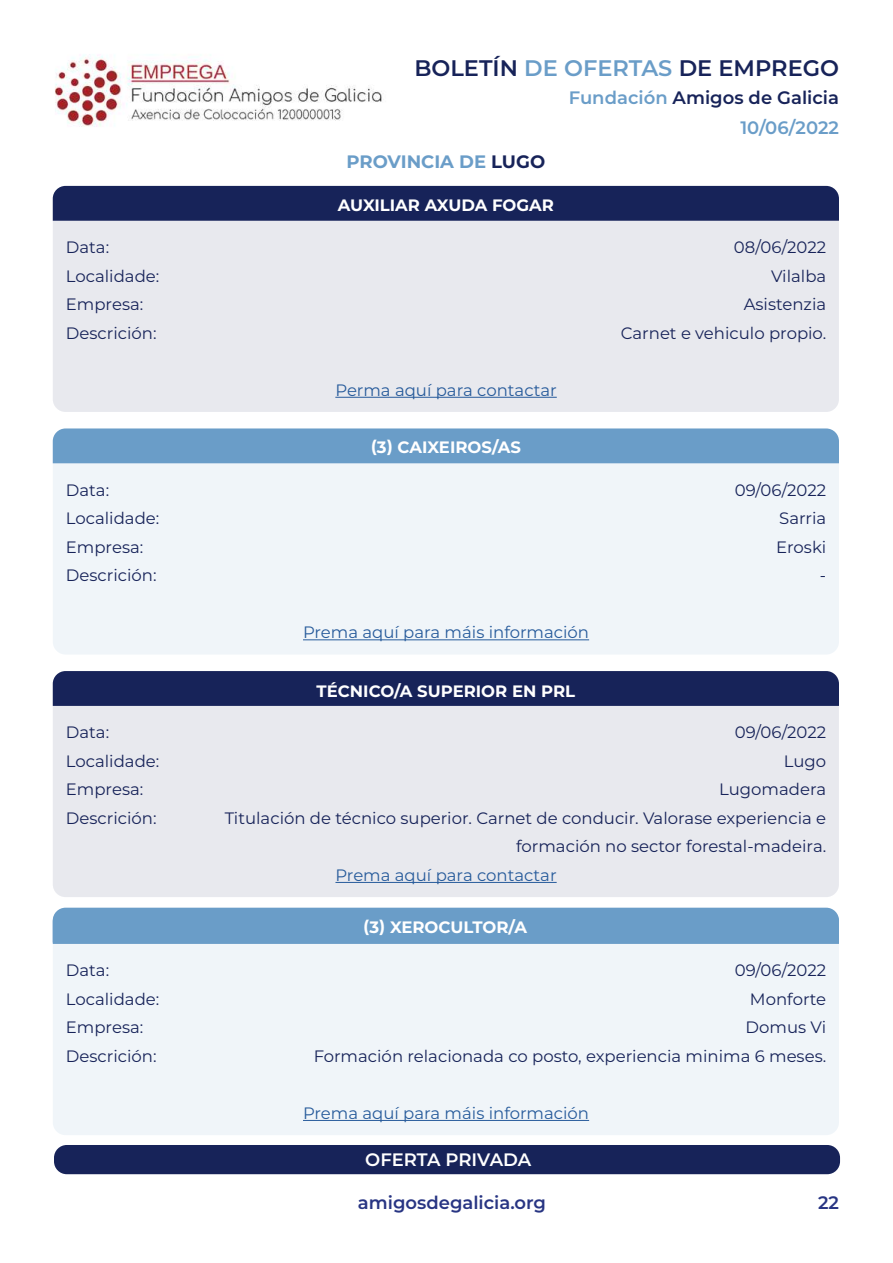
<style>
.page{position:relative;width:893px;height:1263px;background:#fff}
.page>*{position:absolute;margin:0;border:0;box-sizing:border-box;transform-origin:0 0}
.t1{font:600 22.5px "Montserrat";color:#172359}
.t2{font:600 18px "Montserrat";color:#172359}
.t3{font:600 18px "Montserrat";color:#283583}
.t4{font:700 18px "Montserrat";color:#6a9dc8}
.t5{font:600 18px "Montserrat";letter-spacing:-.005em;color:#fff}
.t6{font:600 18px "Montserrat";color:#6a9dc8}
.t7{font:16.5px/28.5px "Montserrat";color:#172359;text-align:right}
.t8{font:16.5px "Montserrat";color:#275b9b}
.t9{font:700 16.5px "Montserrat";color:#fff}
.s1{color:#6a9dc8}
.s2{color:#172359}
</style>
<div class="page">
<img style="left:55px;top:54px;width:327px;height:73px">
<div style="left:53px;top:463px;width:786px;height:191px;background:#f0f5f9"></div>
<div style="left:53px;top:706px;width:786px;height:191px;background:#e8e9ee"></div>
<div style="left:53px;top:944px;width:786px;height:191px;background:#f0f5f9"></div>
<div style="left:53px;top:428px;width:786px;height:35px;background:#6a9dc8"></div>
<div style="left:53px;top:671px;width:786px;height:35px;background:#172359"></div>
<div style="left:53px;top:908px;width:786px;height:36px;background:#6a9dc8"></div>
<hr style="left:303px;top:639px;width:286px;height:1px;background:#275b9b">
<hr style="left:335px;top:882px;width:222px;height:1px;background:#275b9b">
<hr style="left:303px;top:1120px;width:286px;height:1px;background:#275b9b">
<div style="left:54px;top:1145px;width:786px;height:29px;background:#172359;border-radius:13px"></div>
<div style="left:53px;top:221px;width:786px;height:191px;background:#e8e9ee"></div>
<div style="left:53px;top:186px;width:786px;height:35px;background:#172359"></div>
<hr style="left:335px;top:397px;width:222px;height:1px;background:#275b9b">
<h1 class="t1" style="left:414px;top:52px;width:426px">BOLETÍN <span class="s1">DE OFERTAS</span> DE EMPREGO</h1>
<p class="t2" style="left:569px;top:85px;width:272px"><span class="s1">Fundación</span> Amigos de Galicia</p>
<p class="t4" style="left:347px;top:149px;width:200px">PROVINCIA DE <span class="s2">LUGO</span></p>
<p class="t9" style="left:338px;top:193px;width:218px">AUXILIAR AXUDA FOGAR</p>
<p class="t6" style="left:740px;top:115px;width:100px">10/06/2022</p>
<p class="t7" style="left:66px;top:232px;width:45px">Data:</p>
<p class="t7" style="left:734px;top:232px;width:94px">08/06/2022</p>
<p class="t7" style="left:66px;top:261px;width:95px">Localidade:</p>
<p class="t7" style="left:771px;top:261px;width:57px">Vilalba</p>
<p class="t7" style="left:66px;top:289px;width:79px">Empresa:</p>
<p class="t7" style="left:744px;top:289px;width:84px">Asistenzia</p>
<p class="t7" style="left:66px;top:318px;width:92px">Descrición:</p>
<p class="t7" style="left:621px;top:318px;width:207px">Carnet e vehiculo propio.</p>
<p class="t8" style="left:335px;top:378px;width:223px">Perma aquí para contactar</p>
<p class="t9" style="left:371px;top:435px;width:152px">(3) CAIXEIROS/AS</p>
<p class="t7" style="left:66px;top:475px;width:45px">Data:</p>
<p class="t7" style="left:735px;top:475px;width:93px">09/06/2022</p>
<p class="t7" style="left:66px;top:503px;width:95px">Localidade:</p>
<p class="t7" style="left:779px;top:503px;width:49px">Sarria</p>
<p class="t7" style="left:66px;top:532px;width:79px">Empresa:</p>
<p class="t7" style="left:776px;top:532px;width:52px">Eroski</p>
<p class="t7" style="left:66px;top:560px;width:92px">Descrición:</p>
<p class="t7" style="left:820px;top:560px;width:8px">-</p>
<p class="t8" style="left:303px;top:621px;width:288px">Prema aquí para máis información</p>
<p class="t9" style="left:317px;top:679px;width:260px">TÉCNICO/A SUPERIOR EN PRL</p>
<p class="t7" style="left:66px;top:717px;width:45px">Data:</p>
<p class="t7" style="left:735px;top:717px;width:93px">09/06/2022</p>
<p class="t7" style="left:66px;top:746px;width:95px">Localidade:</p>
<p class="t7" style="left:784px;top:746px;width:44px">Lugo</p>
<p class="t7" style="left:66px;top:774px;width:79px">Empresa:</p>
<p class="t7" style="left:719px;top:774px;width:108px">Lugomadera</p>
<p class="t7" style="left:66px;top:803px;width:92px">Descrición:</p>
<p class="t7" style="left:225px;top:803px;width:603px">Titulación de técnico superior. Carnet de conducir. Valorase experiencia e formación no sector forestal-madeira.</p>
<p class="t8" style="left:335px;top:863px;width:223px">Prema aquí para contactar</p>
<p class="t9" style="left:363px;top:915px;width:165px">(3) XEROCULTOR/A</p>
<p class="t7" style="left:66px;top:955px;width:45px">Data:</p>
<p class="t7" style="left:735px;top:955px;width:93px">09/06/2022</p>
<p class="t7" style="left:66px;top:984px;width:95px">Localidade:</p>
<p class="t7" style="left:750px;top:984px;width:78px">Monforte</p>
<p class="t7" style="left:66px;top:1012px;width:79px">Empresa:</p>
<p class="t7" style="left:746px;top:1012px;width:82px">Domus Vi</p>
<p class="t7" style="left:66px;top:1041px;width:92px">Descrición:</p>
<p class="t7" style="left:314px;top:1041px;width:514px">Formación relacionada co posto, experiencia minima 6 meses.</p>
<p class="t8" style="left:303px;top:1101px;width:288px">Prema aquí para máis información</p>
<p class="t5" style="left:365px;top:1147px;width:168px">OFERTA PRIVADA</p>
<p class="t3" style="left:358px;top:1190px;width:190px">amigosdegalicia.org</p>
<p class="t3" style="left:818px;top:1190px;width:22px">22</p>
</div>
